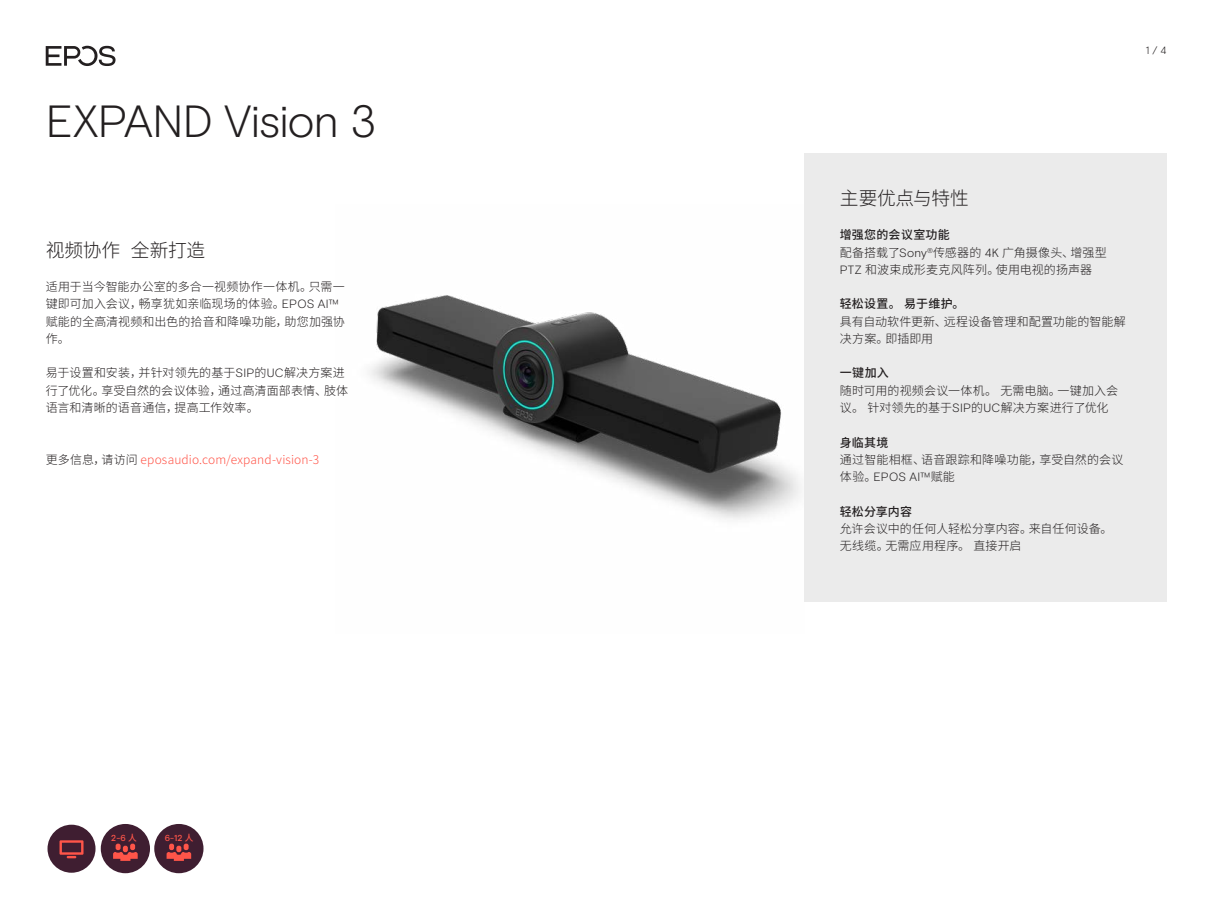
<style>
.page{position:relative;width:1212px;height:919px;background:#fff}
.page>*{position:absolute;margin:0;border:0;box-sizing:border-box;transform-origin:0 0}
.t1{font:300 45px "EPOS Basis";letter-spacing:-.015em;color:#231f20}
.t2{font:300 18.75px "Noto Sans CJ Ksc";letter-spacing:-.01em;color:#231f20}
.t3{font:300 12px/17.2px "Noto Sans CJ Ksc";letter-spacing:.01em;color:#231f20}
.t4{font:300 12px "Noto Sans CJ Ksc";letter-spacing:.01em;color:#ff5549}
.t5{font:500 12px "Noto Sans CJ Ksc";letter-spacing:.015em;color:#231f20}
.t6{font:300 12px "EPOS Basis";letter-spacing:.015em;color:#231f20}
.t7{font:300 10.5px "EPOS Basis";color:#231f20}
.t8{font:500 8.7px "EPOS Basis";color:#ff5549}
.s1{font-family:"EPOS Basis"}
.s2{color:#231f20}
.s3{font-family:"Noto Sans CJ Ksc"}
.s4{font-weight:500}
</style>
<div class="page">
<img style="left:369px;top:295px;width:432px;height:225px">
<div style="left:101px;top:823px;width:49px;height:50px;background:#3f1e31;border-radius:50%"></div>
<svg style="left:113px;top:843px;width:25px;height:17px"></svg>
<div style="left:154px;top:823px;width:49px;height:50px;background:#3f1e31;border-radius:50%"></div>
<svg style="left:167px;top:843px;width:24px;height:17px"></svg>
<svg style="left:46px;top:46px;width:70px;height:20px"></svg>
<div style="left:804px;top:153px;width:362px;height:448px;background:#ebebeb"></div>
<div style="left:48px;top:824px;width:48px;height:48px;background:#3f1e31;border-radius:50%"></div>
<svg style="left:60px;top:840px;width:24px;height:18px"></svg>
<h1 class="t1" style="left:46px;top:94px;width:332px">EXPAND Vision 3</h1>
<h2 class="t2" style="left:46px;top:239px;width:161px">视频协作 全新打造</h2>
<p class="t3" style="left:46px;top:278px;width:301px">适用于当今智能办公室的多合一视频协作一体机。只需一键即可加入会议，畅享犹如亲临现场的体验。<span class="s1">EPOS AI™</span>赋能的全高清视频和出色的拾音和降噪功能，助您加强协作。</p>
<p class="t3" style="left:46px;top:364px;width:304px">易于设置和安装，并针对领先的基于<span class="s1">SIP</span>的<span class="s1">UC</span>解决方案进行了优化。享受自然的会议体验，通过高清面部表情、肢体语言和清晰的语音通信，提高工作效率。</p>
<p class="t4" style="left:46px;top:452px;width:275px"><span class="s2">更多信息，请访问</span> eposaudio.com/expand-vision-3</p>
<p class="t8" style="left:111px;top:832px;width:27px">2-6 <span class="s3">人</span></p>
<p class="t8" style="left:165px;top:832px;width:30px">6-12 <span class="s3">人</span></p>
<p class="t7" style="left:1146px;top:44px;width:22px">1 / 4</p>
<h2 class="t2" style="left:840px;top:187px;width:131px">主要优点与特性</h2>
<p class="t3" style="left:840px;top:226px;width:268px"><span class="s4">增强您的会议室功能<br></span>配备搭载了<span class="s1">Sony</span><sup>®</sup>传感器的 <span class="s1">4K</span> 广角摄像头、增强型<br><span class="s1">PTZ</span> 和波束成形麦克风阵列。使用电视的扬声器</p>
<p class="t5" style="left:840px;top:297px;width:126px">轻松设置。易于维护。</p>
<p class="t3" style="left:840px;top:313px;width:287px">具有自动软件更新、远程设备管理和配置功能的智能解决方案。即插即用</p>
<p class="t5" style="left:840px;top:366px;width:50px">一键加入</p>
<p class="t3" style="left:840px;top:382px;width:280px">随时可用的视频会议一体机。无需电脑。一键加入会议。针对领先的基于<span class="s1">SIP</span>的<span class="s1">UC</span>解决方案进行了优化</p>
<p class="t5" style="left:840px;top:435px;width:50px">身临其境</p>
<p class="t3" style="left:840px;top:451px;width:285px">通过智能相框、语音跟踪和降噪功能，享受自然的会议</p>
<p class="t6" style="left:840px;top:470px;width:117px"><span class="s3">体验。</span>EPOS AI™<span class="s3">赋能</span></p>
<p class="t5" style="left:840px;top:504px;width:74px">轻松分享内容</p>
<p class="t3" style="left:840px;top:520px;width:274px">允许会议中的任何人轻松分享内容。来自任何设备。无线缆。无需应用程序。直接开启</p>
</div>
